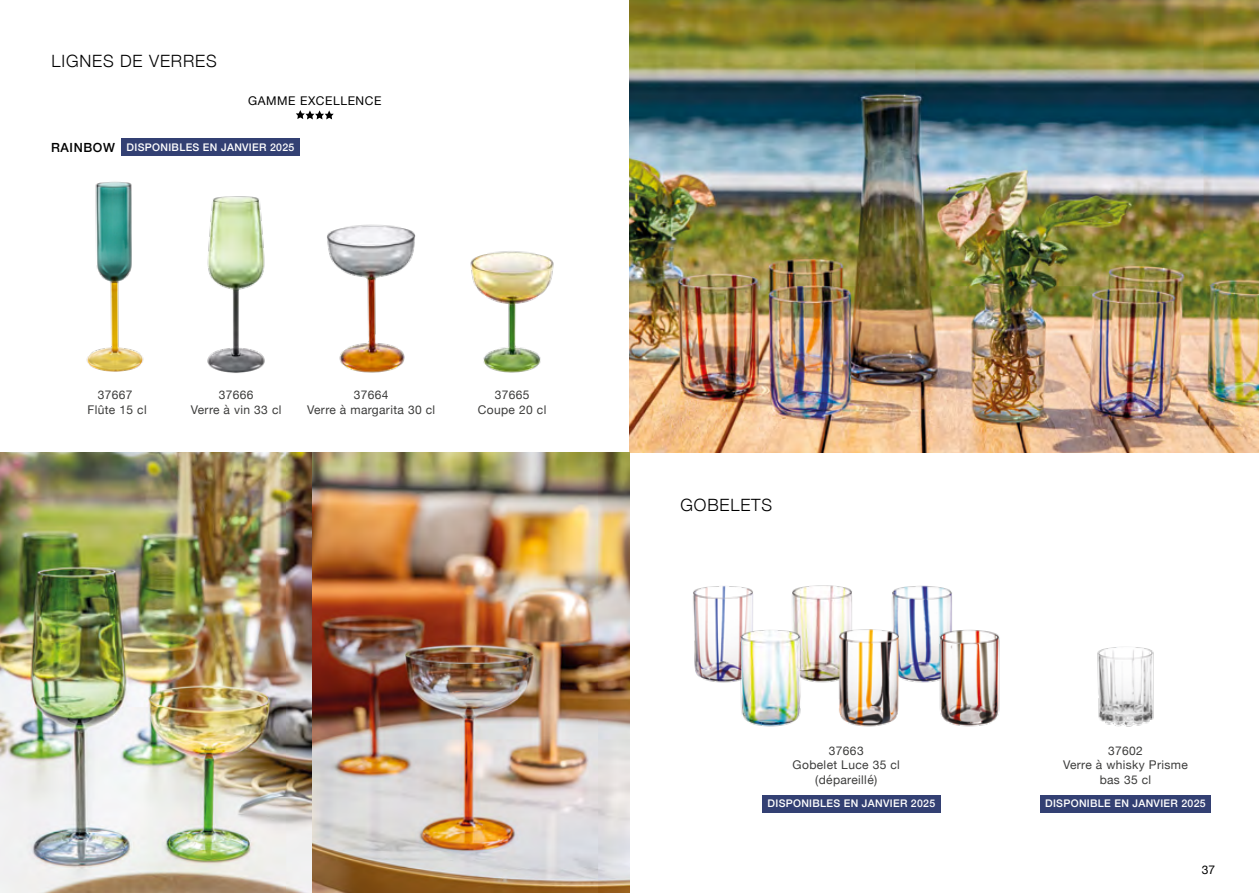
<style>
.page{position:relative;width:1259px;height:893px;background:#fff}
.page>*{position:absolute;margin:0;border:0;box-sizing:border-box;transform-origin:0 0}
.t1{font:300 16.95px "Helvetica Neue";letter-spacing:.05em;color:#000}
.t2{font:500 12.6px "Helvetica Neue";letter-spacing:.05em;color:#000}
.t3{font:12px/14.4px "Helvetica Neue";letter-spacing:.03em;color:#3c3c3b;text-align:center}
.t4{font:12px "Helvetica Neue";letter-spacing:.05em;color:#000}
.t5{font:500 10.5px "Helvetica Neue";letter-spacing:.03em;color:#fff}
</style>
<div class="page">
<img style="left:629px;top:0;width:630px;height:453px">
<img style="left:219px;top:196px;width:46px;height:177px">
<img style="left:86px;top:181px;width:133px;height:191px">
<img style="left:327px;top:224px;width:79px;height:149px">
<img style="left:406px;top:229px;width:148px;height:144px">
<img style="left:1097px;top:647px;width:57px;height:80px">
<img style="left:693px;top:586px;width:60px;height:96px">
<img style="left:792px;top:585px;width:60px;height:35px">
<img style="left:892px;top:585px;width:60px;height:35px">
<img style="left:715px;top:620px;width:98px;height:107px">
<img style="left:813px;top:620px;width:101px;height:107px">
<img style="left:914px;top:620px;width:86px;height:107px">
<img style="left:0;top:453px;width:629px;height:440px">
<div style="left:121px;top:139px;width:179px;height:17px;background:#334073"></div>
<div style="left:762px;top:795px;width:178px;height:17px;background:#334073"></div>
<div style="left:1040px;top:795px;width:170px;height:17px;background:#334073"></div>
<svg style="left:296px;top:110px;width:38px;height:9px"></svg>
<h1 class="t1" style="left:51px;top:48px;width:167px">LIGNES DE VERRES</h1>
<p class="t4" style="left:248px;top:92px;width:135px">GAMME EXCELLENCE</p>
<p class="t2" style="left:51px;top:138px;width:65px">RAINBOW</p>
<p class="t5" style="left:127px;top:139px;width:169px">DISPONIBLES EN JANVIER 2025</p>
<p class="t3" style="left:87px;top:388px;width:61px">37667<br>Flûte 15 cl</p>
<p class="t3" style="left:191px;top:388px;width:92px">37666<br>Verre à vin 33 cl</p>
<p class="t3" style="left:307px;top:388px;width:130px">37664<br>Verre à margarita 30 cl</p>
<p class="t3" style="left:478px;top:388px;width:70px">37665<br>Coupe 20 cl</p>
<h1 class="t1" style="left:680px;top:491px;width:93px">GOBELETS</h1>
<p class="t3" style="left:792px;top:744px;width:109px">37663<br>Gobelet Luce 35 cl (dépareillé)</p>
<p class="t3" style="left:1063px;top:744px;width:126px">37602<br>Verre à whisky Prisme bas 35 cl</p>
<p class="t5" style="left:767px;top:795px;width:169px">DISPONIBLES EN JANVIER 2025</p>
<p class="t5" style="left:1045px;top:795px;width:162px">DISPONIBLE EN JANVIER 2025</p>
<p class="t4" style="left:1201px;top:861px;width:15px">37</p>
</div>
